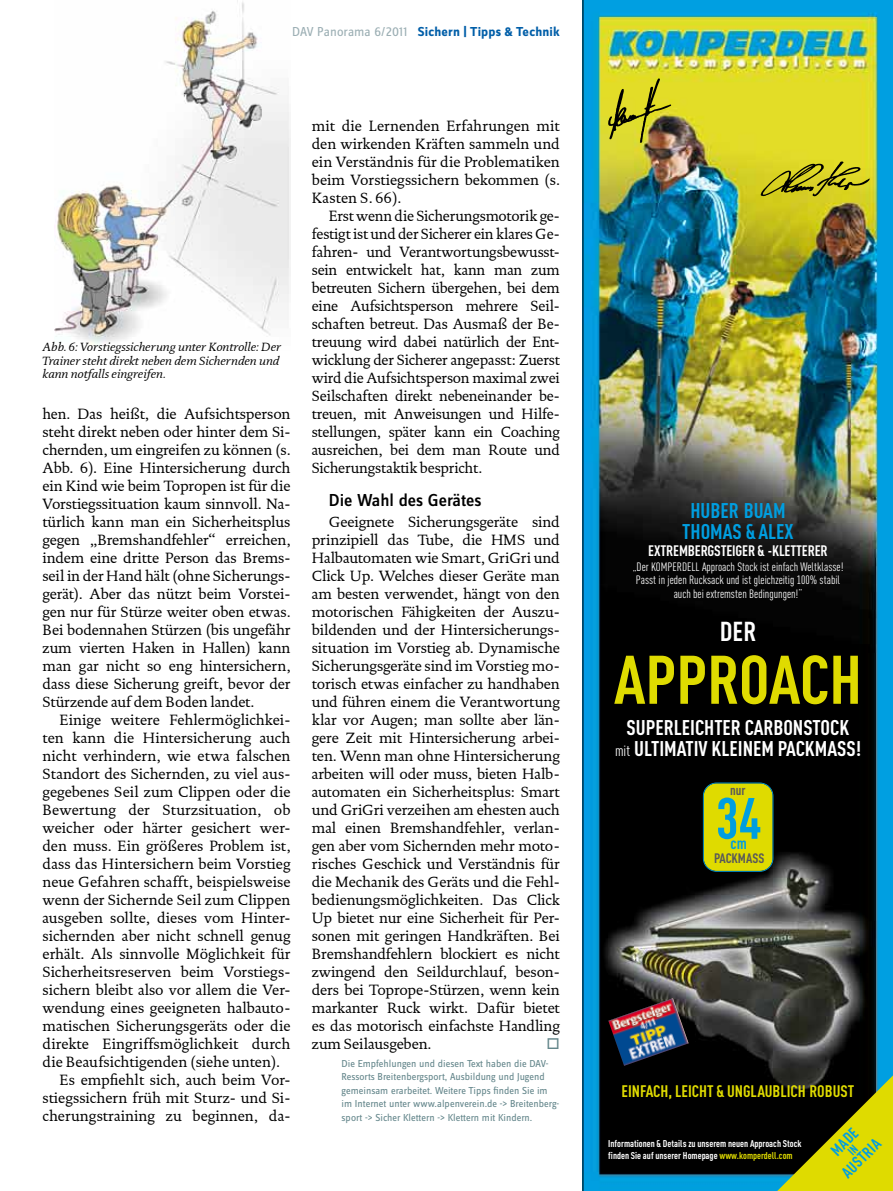
<style>
.page{position:relative;width:893px;height:1191px;background:#fff}
.page>*{position:absolute;margin:0;border:0;box-sizing:border-box;transform-origin:0 0}
.t1{font:700 67.5px "CADIN Condensed";color:#dfdb00}
.t2{font:700 57.3px "CADIN Condensed";color:#009ee0}
.t3{font:700 27px "CADIN Condensed";color:#fff}
.t4{font:700 21px/21px "CADIN Condensed";color:#fff;text-align:center}
.t5{font:700 21px/21px "CADIN Condensed";color:#009ee0;text-align:center}
.t6{font:500 18px "Zine Sans Dis";color:#000}
.t7{font:700 16.5px "CADIN Condensed";color:#dfdb00}
.t8{font:700 16.05px "CADIN Condensed";color:#009ee0}
.t9{font:700 15.75px "CADIN Condensed";color:#009ee0}
.t10{font:15px/18px "DTL Documenta ST";color:#000;text-align:justify}
.t11{font:700 15px "CADIN Condensed";letter-spacing:-.01em;color:#fff}
.t12{font:700 13.5px "Zine Sans Dis";letter-spacing:.01em;color:#005ea8}
.t13{font:700 13.5px "CADIN Condensed";color:#58585a}
.t14{font:12px/13.5px "CADIN Condensed";color:#fff;text-align:center}
.t15{font:italic 12px/13.5px "DTL Documenta ST";color:#000}
.t16{font:10.5px/13.5px "Zine Sans Dis";color:#65878c}
.t17{font:700 9.75px/12px "CADIN Condensed";color:#fff}
.s1{font-weight:400;color:#9cafb4}
.s2{font-weight:400;font-size:15px}
.s3{color:#dfdb00}
</style>
<div class="page">
<img style="left:54px;top:0;width:236px;height:345px">
<img style="left:584px;top:0;width:309px;height:1191px">
<svg style="left:608px;top:78px;width:63px;height:65px;background:#b1a926"></svg>
<svg style="left:625px;top:149px;width:58px;height:14px"></svg>
<svg style="left:760px;top:161px;width:110px;height:35px;background:#b0aa1d"></svg>
<img style="left:608px;top:998px;width:81px;height:67px">
<svg style="left:703px;top:782px;width:70px;height:89px;background:#d0d106"></svg>
<hr style="left:583px;top:0;width:1px;height:1191px;background:#000">
<svg style="left:777px;top:1075px;width:116px;height:116px;background:#717206"></svg>
<p class="t12" style="left:292px;top:25px;width:269px"><span class="s1">DAV Panorama 6/2011</span> Sichern | Tipps &amp; Technik</p>
<p class="t15" style="left:43px;top:340px;width:240px">Abb. 6: Vorstiegssicherung unter Kontrolle: Der<br>Trainer steht direkt neben dem Sichernden und kann notfalls eingreifen.</p>
<p class="t10" style="left:43px;top:405px;width:250px">hen. Das heißt, die Aufsichtsperson steht direkt neben oder hinter dem Si&shy;chernden, um eingreifen zu können (s.<br>Abb. 6). Eine Hintersicherung durch ein Kind wie beim Topropen ist für die Vorstiegssituation kaum sinnvoll. Na&shy;türlich kann man ein Sicherheitsplus gegen „Bremshandfehler“ erreichen, indem eine dritte Person das Brems&shy;seil in der Hand hält (ohne Sicherungs&shy;gerät). Aber das nützt beim Vorstei&shy;gen nur für Stürze weiter oben etwas.<br>Bei bodennahen Stürzen (bis ungefähr zum vierten Haken in Hallen) kann man gar nicht so eng hintersichern, dass diese Sicherung greift, bevor der Stürzende auf dem Boden landet.</p>
<p class="t10" style="left:60px;top:711px;width:231px">Einige weitere Fehlermöglichkei-</p>
<p class="t10" style="left:43px;top:729px;width:250px">ten kann die Hintersicherung auch</p>
<p class="t10" style="left:43px;top:747px;width:249px">nicht verhindern, wie etwa falschen</p>
<p class="t10" style="left:43px;top:765px;width:250px">Standort des Sichernden, zu viel aus-</p>
<p class="t10" style="left:43px;top:783px;width:249px">gegebenes Seil zum Clippen oder die</p>
<p class="t10" style="left:43px;top:801px;width:250px">Bewertung der Sturzsituation, ob</p>
<p class="t10" style="left:43px;top:819px;width:250px">weicher oder härter gesichert wer-</p>
<p class="t10" style="left:43px;top:837px;width:250px">den muss. Ein größeres Problem ist,</p>
<p class="t10" style="left:43px;top:855px;width:249px">dass das Hintersichern beim Vorstieg</p>
<p class="t10" style="left:43px;top:873px;width:250px">neue Gefahren schafft, beispielsweise</p>
<p class="t10" style="left:43px;top:891px;width:250px">wenn der Sichernde Seil zum Clippen</p>
<p class="t10" style="left:43px;top:909px;width:250px">ausgeben sollte, dieses vom Hinter-</p>
<p class="t10" style="left:43px;top:927px;width:250px">sichernden aber nicht schnell genug</p>
<p class="t10" style="left:43px;top:945px;width:250px">erhält. Als sinnvolle Möglichkeit für</p>
<p class="t10" style="left:43px;top:963px;width:250px">Sicherheitsreserven beim Vorstiegs-</p>
<p class="t10" style="left:43px;top:981px;width:250px">sichern bleibt also vor allem die Ver-</p>
<p class="t10" style="left:43px;top:999px;width:250px">wendung eines geeigneten halbauto-</p>
<p class="t10" style="left:43px;top:1017px;width:249px">matischen Sicherungsgeräts oder die</p>
<p class="t10" style="left:43px;top:1035px;width:250px">direkte Eingriffsmöglichkeit durch</p>
<p class="t10" style="left:43px;top:1053px;width:239px">die Beaufsichtigenden (siehe unten).</p>
<p class="t10" style="left:60px;top:1071px;width:233px">Es empfiehlt sich, auch beim Vor-</p>
<p class="t10" style="left:43px;top:1089px;width:250px">stiegssichern früh mit Sturz- und Si-</p>
<p class="t10" style="left:42px;top:1107px;width:250px">cherungstraining zu beginnen, da-</p>
<p class="t10" style="left:312px;top:117px;width:250px">mit die Lernenden Erfahrungen mit den wirkenden Kräften sammeln und ein Verständnis für die Problematiken beim Vorstiegssichern bekommen (s.<br>Kasten S. 66).</p>
<p class="t10" style="left:312px;top:207px;width:250px;text-indent:17px">Erst wenn die Sicherungsmotorik ge&shy;festigt ist und der Sicherer ein klares Ge&shy;fahren- und Verantwortungsbewusst&shy;sein entwickelt hat, kann man zum betreuten Sichern übergehen, bei dem eine Aufsichtsperson mehrere Seil&shy;schaften betreut. Das Ausmaß der Be&shy;treuung wird dabei natürlich der Ent&shy;wicklung der Sicherer angepasst: Zuerst wird die Aufsichtsperson maximal zwei Seilschaften direkt nebeneinander be&shy;treuen, mit Anweisungen und Hilfe&shy;stellungen, später kann ein Coaching ausreichen, bei dem man Route und Sicherungstaktik bespricht.</p>
<p class="t6" style="left:329px;top:490px;width:154px">Die Wahl des Gerätes</p>
<p class="t10" style="left:312px;top:513px;width:250px;text-indent:17px">Geeignete Sicherungsgeräte sind prinzipiell das Tube, die HMS und Halbautomaten wie Smart, GriGri und Click Up. Welches dieser Geräte man am besten verwendet, hängt von den motorischen Fähigkeiten der Auszu&shy;bildenden und der Hintersicherungs&shy;situation im Vorstieg ab. Dynamische Sicherungsgeräte sind im Vorstieg mo&shy;torisch etwas einfacher zu handhaben und führen einem die Verantwortung klar vor Augen; man sollte aber län&shy;gere Zeit mit Hintersicherung arbei&shy;ten. Wenn man ohne Hintersicherung arbeiten will oder muss, bieten Halb&shy;automaten ein Sicherheitsplus: Smart und GriGri verzeihen am ehesten auch mal einen Bremshandfehler, verlan&shy;gen aber vom Sichernden mehr moto&shy;risches Geschick und Verständnis für die Mechanik des Geräts und die Fehl&shy;bedienungsmöglichkeiten. Das Click Up bietet nur eine Sicherheit für Per&shy;sonen mit geringen Handkräften. Bei Bremshandfehlern blockiert es nicht zwingend den Seildurchlauf, beson&shy;ders bei Toprope-Stürzen, wenn kein markanter Ruck wirkt. Dafür bietet es das motorisch einfachste Handling zum Seilausgeben.</p>
<p class="t16" style="left:342px;top:1057px;width:219px">Die Empfehlungen und diesen Text haben die DAV-Ressorts Breitenbergsport, Ausbildung und Jugend gemeinsam erarbeitet. Weitere Tipps finden Sie im im Internet unter www.alpenverein.de -&gt; Breitenberg&shy;sport -&gt; Sicher Klettern -&gt; Klettern mit Kindern.</p>
<h3 class="t5" style="left:682px;top:500px;width:113px">HUBER BUAM<br>THOMAS &amp; ALEX</h3>
<p class="t11" style="left:648px;top:541px;width:181px">EXTREMBERGSTEIGER &amp; -KLETTERER</p>
<p class="t14" style="left:633px;top:559px;width:212px">„Der KOMPERDELL Approach Stock ist einfach Weltklasse!<br>Passt in jeden Rucksack und ist gleichzeitig 100% stabil auch bei extremsten Bedingungen!“</p>
<h3 class="t3" style="left:720px;top:614px;width:38px">DER</h3>
<h1 class="t1" style="left:614px;top:638px;width:249px">APPROACH</h1>
<h3 class="t4" style="left:615px;top:716px;width:247px">SUPERLEICHTER CARBONSTOCK<br><span class="s2">mit</span> ULTIMATIV KLEINEM PACKMASS!</h3>
<p class="t13" style="left:730px;top:782px;width:17px">nur</p>
<h2 class="t2" style="left:716px;top:783px;width:47px">34</h2>
<p class="t8" style="left:731px;top:833px;width:18px">cm</p>
<p class="t13" style="left:714px;top:850px;width:52px">PACKMASS</p>
<p class="t7" style="left:622px;top:1081px;width:234px">EINFACH, LEICHT &amp; UNGLAUBLICH ROBUST</p>
<p class="t17" style="left:608px;top:1137px;width:195px">Informationen &amp; Details zu unserem neuen Approach Stock finden Sie auf unserer Homepage <span class="s3">www.komperdell.com</span></p>
<p class="t9" style="left:827px;top:1145px;width:33px;rotate:-45deg">MADE</p>
<p class="t9" style="left:837px;top:1168px;width:50px;rotate:-45deg">AUSTRIA</p>
</div>
